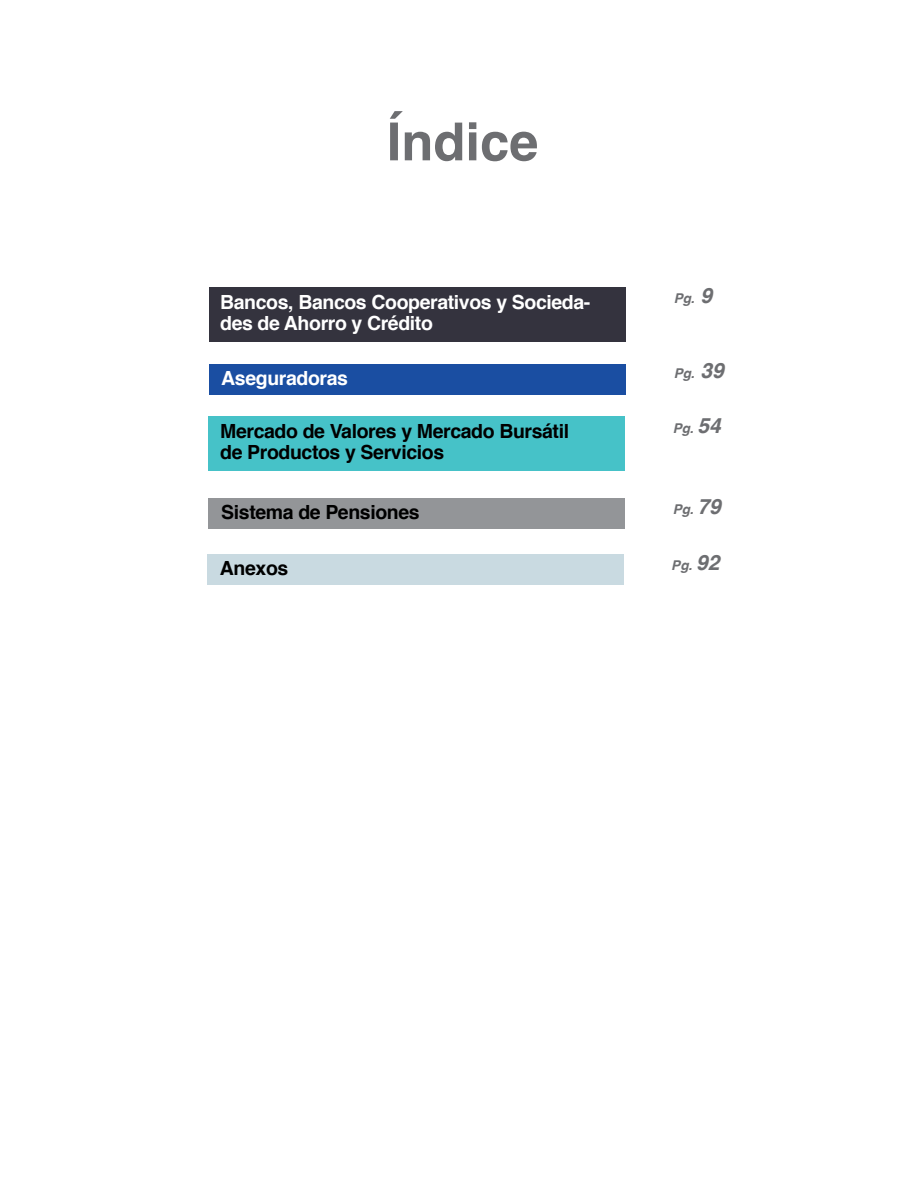
<style>
.page{position:relative;width:918px;height:1188px;background:#fff}
.page>*{position:absolute;margin:0;border:0;box-sizing:border-box;transform-origin:0 0}
.t1{font:700 52.5px "Helvetica";color:#6d6e71}
.t2{font:700 19.5px/21px "Helvetica";letter-spacing:-.02em;color:#000}
.t3{font:700 19.5px/21px "Helvetica";letter-spacing:-.02em;color:#fff}
.t4{font:italic 700 13.5px "Helvetica";color:#6d6e71}
.s1{font-size:21px}
</style>
<div class="page">
<div style="left:209px;top:287px;width:416px;height:54px;background:#34333e"></div>
<div style="left:208px;top:416px;width:417px;height:55px;background:#46c2c8"></div>
<div style="left:209px;top:364px;width:416px;height:30px;background:#1a4ea2"></div>
<div style="left:208px;top:498px;width:417px;height:30px;background:#939598"></div>
<div style="left:207px;top:554px;width:416px;height:30px;background:#c9dae1"></div>
<h1 class="t1" style="left:387px;top:99px;width:153px">Índice</h1>
<p class="t3" style="left:220px;top:292px;width:372px">Bancos, Bancos Cooperativos y Socieda&shy;des de Ahorro y Crédito</p>
<p class="t3" style="left:221px;top:368px;width:128px">Aseguradoras</p>
<p class="t2" style="left:220px;top:421px;width:351px">Mercado de Valores y Mercado Bursátil de Productos y Servicios</p>
<p class="t2" style="left:221px;top:502px;width:200px">Sistema de Pensiones</p>
<p class="t2" style="left:220px;top:558px;width:70px">Anexos</p>
<p class="t4" style="left:674px;top:287px;width:40px">Pg. <span class="s1">9</span></p>
<p class="t4" style="left:674px;top:362px;width:52px">Pg. <span class="s1">39</span></p>
<p class="t4" style="left:673px;top:417px;width:50px">Pg. <span class="s1">54</span></p>
<p class="t4" style="left:673px;top:499px;width:50px">Pg. <span class="s1">79</span></p>
<p class="t4" style="left:671px;top:555px;width:50px">Pg. <span class="s1">92</span></p>
</div>
